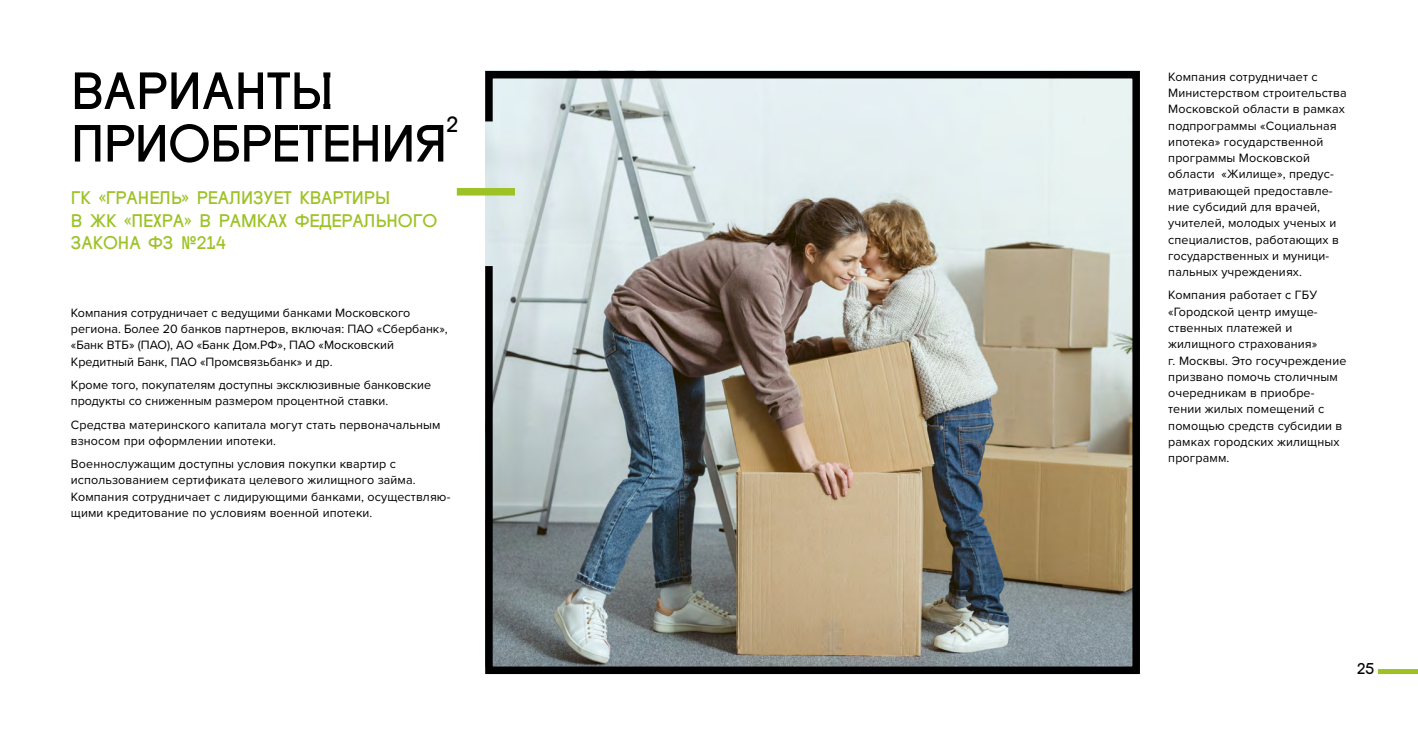
<style>
.page{position:relative;width:1418px;height:745px;background:#fff}
.page>*{position:absolute;margin:0;border:0;box-sizing:border-box;transform-origin:0 0}
.t1{font:50px/52.5px "Fugue Head";letter-spacing:-.015em;color:#000}
.t2{font:21.25px "Fugue Head";color:#000}
.t3{font:17.5px/22.5px "Fugue Head";color:#9dc225}
.t4{font:15px "Fugue Head";color:#000}
.t5{font:12.5px/16.2px "Proxima Nova";letter-spacing:.01em;color:#000}
</style>
<div class="page">
<div style="left:1377px;top:668px;width:40px;height:5px;background:#9dc225"></div>
<img style="left:481px;top:70px;width:659px;height:605px">
<div style="left:457px;top:188px;width:58px;height:7px;background:#9dc225"></div>
<h1 class="t1" style="left:71px;top:60px;width:378px">ВАРИАНТЫ<br>ПРИОБРЕТЕНИЯ</h1>
<h2 class="t2" style="left:446px;top:107px;width:13px">2</h2>
<h3 class="t3" style="left:71px;top:185px;width:368px">ГК «ГРАНЕЛЬ» РЕАЛИЗУЕТ КВАРТИРЫ<br>В ЖК «ПЕХРА» В РАМКАХ ФЕДЕРАЛЬНОГО<br>ЗАКОНА ФЗ №214</h3>
<p class="t5" style="left:71px;top:304px;width:378px">Компания сотрудничает с ведущими банками Московского региона. Более 20 банков партнеров, включая: ПАО «Сбербанк», «Банк ВТБ» (ПАО), АО «Банк Дом.РФ», ПАО «Московский Кредитный Банк, ПАО «Промсвязьбанк» и др.</p>
<p class="t5" style="left:71px;top:376px;width:362px">Кроме того, покупателям доступны эксклюзивные банковские продукты со сниженным размером процентной ставки.</p>
<p class="t5" style="left:71px;top:416px;width:371px">Средства материнского капитала могут стать первоначальным взносом при оформлении ипотеки.</p>
<p class="t5" style="left:71px;top:456px;width:381px">Военнослужащим доступны условия покупки квартир с использованием сертификата целевого жилищного займа.<br>Компания сотрудничает с лидирующими банками, осуществляю&shy;щими кредитование по условиям военной ипотеки.</p>
<p class="t5" style="left:1168px;top:69px;width:180px">Компания сотрудничает с<br>Министерством строительства<br>Московской области в рамках подпрограммы «Социальная ипотека» государственной программы Московской области «Жилище», предус&shy;матривающей предоставле&shy;ние субсидий для врачей, учителей, молодых ученых и специалистов, работающих в государственных и муници&shy;пальных учреждениях.</p>
<p class="t5" style="left:1168px;top:287px;width:180px">Компания работает с ГБУ «Городской центр имуще&shy;ственных платежей и жилищного страхования»<br>г. Москвы. Это госучреждение призвано помочь столичным очередникам в приобре&shy;тении жилых помещений с помощью средств субсидии в рамках городских жилищных программ.</p>
<p class="t4" style="left:1357px;top:656px;width:18px">25</p>
</div>
